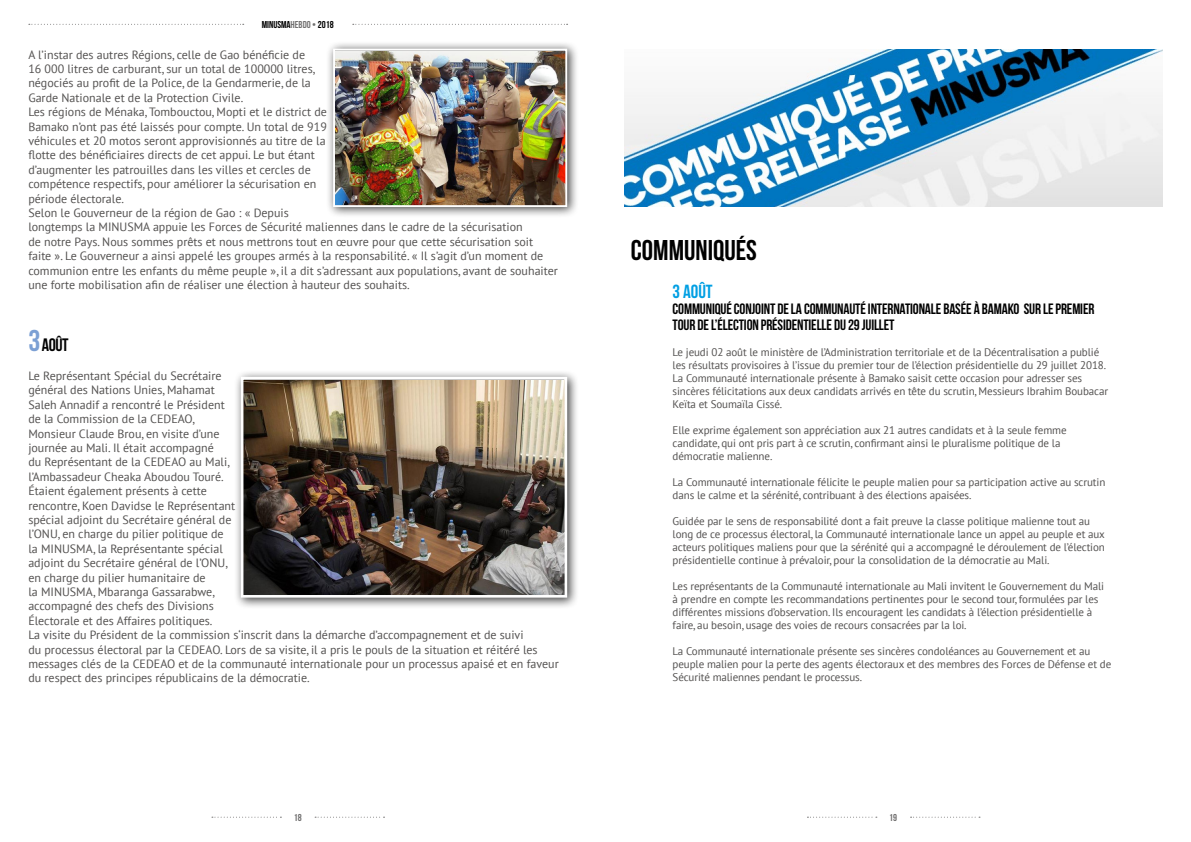
<style>
.page{position:relative;width:1191px;height:842px;background:#fff}
.page>*{position:absolute;margin:0;border:0;box-sizing:border-box;transform-origin:0 0}
.t1{font:28.6px "Bebas Neue";color:#000}
.t2{font:19px "Bebas Neue";color:#009fe3}
.t3{font:18px "Bebas Neue";color:#000}
.t4{font:15px/16px "Bebas Neue";letter-spacing:-.01em;color:#000}
.t5{font:12px/14.4px "PT Sans";color:#535150}
.t6{font:11px/13px "PT Sans";letter-spacing:-.01em;color:#535150}
.t7{font:10px "Bebas Neue";color:#000}
.t8{font:10px "Bebas Neue";color:#706f6f}
.s1{color:#706f6f}
.s2{font-size:30px;color:#7ca0d4}
</style>
<div class="page">
<svg style="left:29px;top:24px;width:215px;height:1px"></svg>
<svg style="left:353px;top:24px;width:214px;height:1px"></svg>
<div style="left:326px;top:41px;width:252px;height:177px;background:#000;opacity:.75"></div>
<img style="left:336px;top:52px;width:228px;height:152px">
<div style="left:333px;top:49px;width:234px;height:158px;border:2px solid #fff"></div>
<div style="left:233px;top:369px;width:345px;height:240px;background:#000;opacity:.75"></div>
<img style="left:245px;top:381px;width:318px;height:213px">
<div style="left:241px;top:377px;width:326px;height:221px;border:3px solid #fff"></div>
<img style="left:624px;top:50px;width:538px;height:157px">
<svg style="left:315px;top:817px;width:69px;height:1px"></svg>
<svg style="left:212px;top:817px;width:69px;height:1px"></svg>
<svg style="left:910px;top:817px;width:70px;height:1px"></svg>
<svg style="left:807px;top:817px;width:70px;height:1px"></svg>
<p class="t7" style="left:262px;top:19px;width:73px">MINUSMA<span class="s1">HEBDO •</span> 2018</p>
<p class="t5" style="left:28px;top:47px;width:531px">A l’instar des autres Régions, celle de Gao bénéficie de<br>16 000 litres de carburant, sur un total de 100000 litres,<br>négociés au profit de la Police, de la Gendarmerie, de la<br>Garde Nationale et de la Protection Civile.<br>Les régions de Ménaka, Tombouctou, Mopti et le district de<br>Bamako n’ont pas été laissés pour compte. Un total de 919<br>véhicules et 20 motos seront approvisionnés au titre de la<br>flotte des bénéficiaires directs de cet appui. Le but étant<br>d’augmenter les patrouilles dans les villes et cercles de<br>compétence respectifs, pour améliorer la sécurisation en<br>période électorale.<br>Selon le Gouverneur de la région de Gao : « Depuis<br>longtemps la MINUSMA appuie les Forces de Sécurité maliennes dans le cadre de la sécurisation<br>de notre Pays. Nous sommes prêts et nous mettrons tout en œuvre pour que cette sécurisation soit faite ». Le Gouverneur a ainsi appelé les groupes armés à la responsabilité. « Il s’agit d’un moment de communion entre les enfants du même peuple », il a dit s’adressant aux populations, avant de souhaiter une forte mobilisation afin de réaliser une élection à hauteur des souhaits.</p>
<h3 class="t3" style="left:28px;top:335px;width:42px"><span class="s2">3</span>AOÛT</h3>
<p class="t5" style="left:28px;top:368px;width:532px">Le Représentant Spécial du Secrétaire<br>général des Nations Unies, Mahamat<br>Saleh Annadif a rencontré le Président<br>de la Commission de la CEDEAO,<br>Monsieur Claude Brou, en visite d’une<br>journée au Mali. Il était accompagné<br>du Représentant de la CEDEAO au Mali,<br>l’Ambassadeur Cheaka Aboudou Touré.<br>Étaient également présents à cette<br>rencontre, Koen Davidse le Représentant<br>spécial adjoint du Secrétaire général de<br>l’ONU, en charge du pilier politique de<br>la MINUSMA, la Représentante spécial<br>adjoint du Secrétaire général de l’ONU,<br>en charge du pilier humanitaire de<br>la MINUSMA, Mbaranga Gassarabwe,<br>accompagné des chefs des Divisions<br>Électorale et des Affaires politiques.<br>La visite du Président de la commission s‘inscrit dans la démarche d’accompagnement et de suivi<br>du processus électoral par la CEDEAO. Lors de sa visite, il a pris le pouls de la situation et réitéré les messages clés de la CEDEAO et de la communauté internationale pour un processus apaisé et en faveur du respect des principes républicains de la démocratie.</p>
<h1 class="t1" style="left:631px;top:235px;width:128px">COMMUNIQUÉS</h1>
<h2 class="t2" style="left:672px;top:281px;width:42px">3 AOÛT</h2>
<p class="t4" style="left:672px;top:300px;width:423px">COMMUNIQUÉ CONJOINT DE LA COMMUNAUTÉ INTERNATIONALE BASÉE À BAMAKO SUR LE PREMIER<br>TOUR DE L’ÉLECTION PRÉSIDENTIELLE DU 29 JUILLET</p>
<p class="t6" style="left:672px;top:345px;width:437px">Le jeudi 02 août le ministère de l’Administration territoriale et de la Décentralisation a publié les résultats provisoires à l’issue du premier tour de l’élection présidentielle du 29 juillet 2018.<br>La Communauté internationale présente à Bamako saisit cette occasion pour adresser ses sincères félicitations aux deux candidats arrivés en tête du scrutin, Messieurs Ibrahim Boubacar Keïta et Soumaïla Cissé.</p>
<p class="t6" style="left:672px;top:423px;width:395px">Elle exprime également son appréciation aux 21 autres candidats et à la seule femme candidate, qui ont pris part à ce scrutin, confirmant ainsi le pluralisme politique de la démocratie malienne.</p>
<p class="t6" style="left:672px;top:475px;width:434px">La Communauté internationale félicite le peuple malien pour sa participation active au scrutin dans le calme et la sérénité, contribuant à des élections apaisées.</p>
<p class="t6" style="left:672px;top:514px;width:434px">Guidée par le sens de responsabilité dont a fait preuve la classe politique malienne tout au long de ce processus électoral, la Communauté internationale lance un appel au peuple et aux acteurs politiques maliens pour que la sérénité qui a accompagné le déroulement de l’élection présidentielle continue à prévaloir, pour la consolidation de la démocratie au Mali.</p>
<p class="t6" style="left:672px;top:579px;width:433px">Les représentants de la Communauté internationale au Mali invitent le Gouvernement du Mali à prendre en compte les recommandations pertinentes pour le second tour, formulées par les différentes missions d’observation. Ils encouragent les candidats à l’élection présidentielle à faire, au besoin, usage des voies de recours consacrées par la loi.</p>
<p class="t6" style="left:672px;top:644px;width:440px">La Communauté internationale présente ses sincères condoléances au Gouvernement et au peuple malien pour la perte des agents électoraux et des membres des Forces de Défense et de<br>Sécurité maliennes pendant le processus.</p>
<p class="t8" style="left:294px;top:812px;width:9px">18</p>
<p class="t8" style="left:889px;top:812px;width:9px">19</p>
</div>
